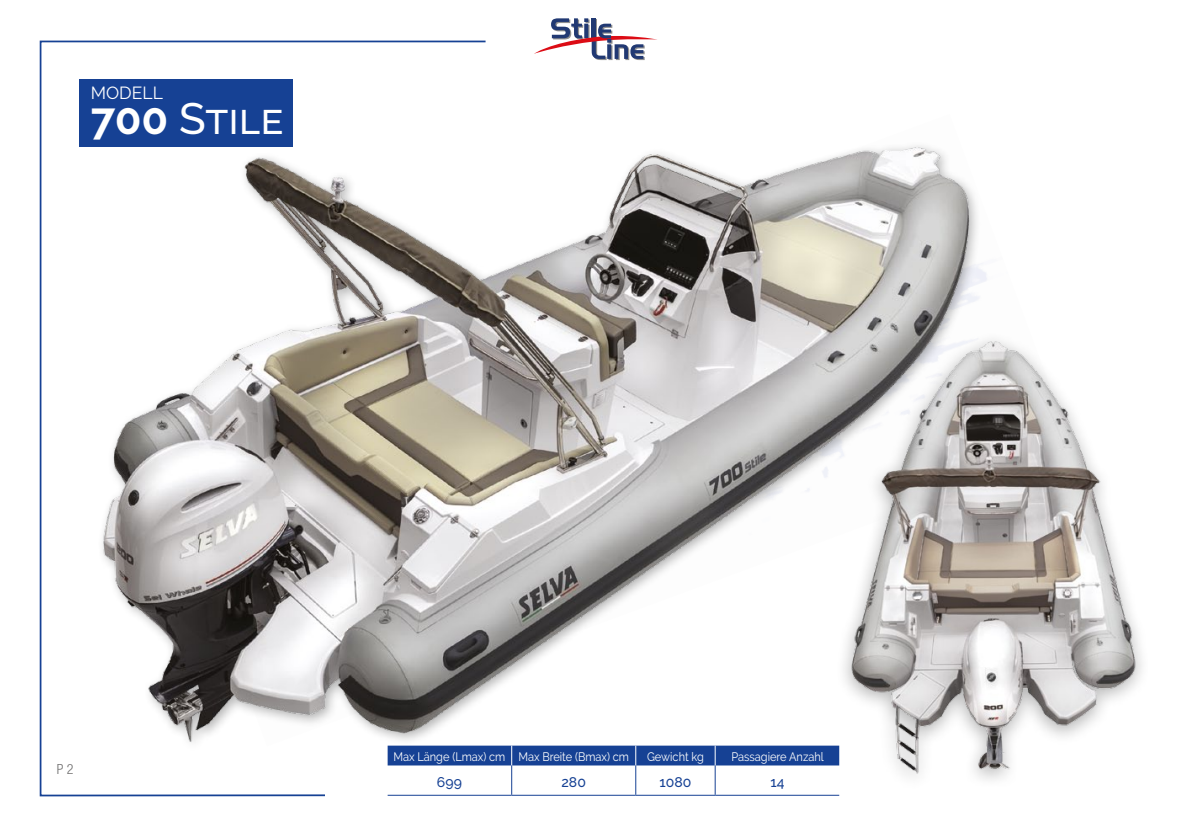
<style>
.page{position:relative;width:1201px;height:834px;background:#fff}
.page>*{position:absolute;margin:0;border:0;box-sizing:border-box;transform-origin:0 0}
.t1{font:500 43.75px "Raleway";color:#fff}
.t2{font:17.5px "Raleway";color:#fff}
.t3{font:500 14px "Raleway";color:#164194}
.t4{font:300 condensed 14px "Helvetica Neue LT Std";color:#706f6f}
.t5{font:12.25px "Raleway";color:#fff;scale:.9 1}
.s1{font-weight:700}
</style>
<div class="page">
<svg style="left:534px;top:18px;width:123px;height:42px"></svg>
<img style="left:39px;top:66px;width:948px;height:731px">
<img style="left:816px;top:290px;width:326px;height:507px">
<h2 class="t2" style="left:91px;top:83px;width:74px">MODELL</h2>
<h1 class="t1" style="left:91px;top:93px;width:194px"><span class="s1">700</span> Stile</h1>
<p class="t4" style="left:57px;top:761px;width:18px">P 2</p>
<p class="t5" style="left:393px;top:749px;width:263px">Max Länge (Lmax) cm Max Breite (Bmax) cm</p>
<p class="t5" style="left:647px;top:749px;width:65px">Gewicht kg</p>
<p class="t5" style="left:731px;top:749px;width:104px">Passagiere Anzahl</p>
<p class="t3" style="left:437px;top:773px;width:26px">699</p>
<p class="t3" style="left:561px;top:773px;width:26px">280</p>
<p class="t3" style="left:659px;top:773px;width:33px">1080</p>
<p class="t3" style="left:770px;top:773px;width:16px">14</p>
</div>
